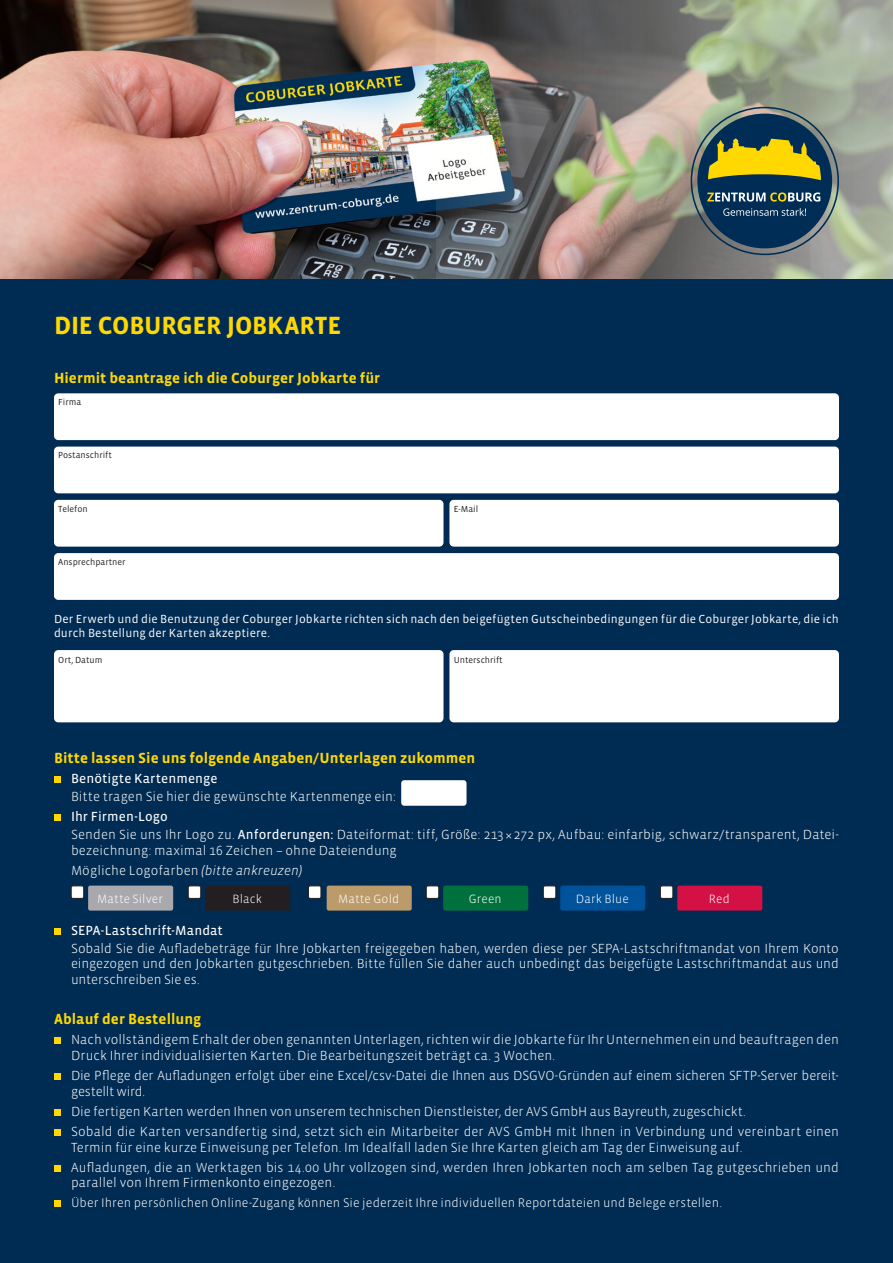
<style>
.page{position:relative;width:893px;height:1263px;background:#fff}
.page>*{position:absolute;margin:0;border:0;box-sizing:border-box;transform-origin:0 0}
.t1{font:700 25.5px "Vista Sans OT";letter-spacing:-.01em;color:#ffd801}
.t2{font:700 15px "Vista Sans OT";letter-spacing:.005em;color:#ffd801}
.t3{font:300 13.5px/15.8px "Vista Sans OT";letter-spacing:.005em;color:#fff}
.t4{font:300 13.5px/15.8px "Vista Sans OT";letter-spacing:-.015em;color:#fff}
.t5{font:13.5px "Vista Sans OT";letter-spacing:.01em;color:#fff}
.t6{font:300 12.75px "Vista Sans OT";letter-spacing:.01em;color:#fff}
.t7{font:300 12.3px "Vista Sans OT";letter-spacing:.01em;color:#fff}
.t8{font:12px/14.4px "Vista Sans OT";letter-spacing:.015em;color:#fff}
.t9{font:9px "Vista Sans OT";color:#231f20}
.s1{font-weight:400}
.s2{font-style:italic}
</style>
<div class="page">
<div style="left:0;top:192px;width:893px;height:1071px;background:#002c53"></div>
<img style="left:0;top:0;width:437px;height:278px">
<img style="left:437px;top:0;width:456px;height:278px">
<svg style="left:691px;top:107px;width:148px;height:148px"></svg>
<div style="left:54px;top:777px;width:7px;height:6px;background:#ffd801"></div>
<div style="left:401px;top:780px;width:66px;height:26px;background:#fff;border-radius:3px"></div>
<div style="left:54px;top:814px;width:7px;height:7px;background:#ffd801"></div>
<div style="left:205px;top:885px;width:85px;height:25px;background:#231f20;border-radius:2px"></div>
<div style="left:188px;top:886px;width:13px;height:12px;background:#fff;border-radius:2px"></div>
<div style="left:188px;top:886px;width:13px;height:12px;border:1px solid #231f20;border-radius:2px"></div>
<div style="left:327px;top:885px;width:85px;height:25px;background:#bb9b6a;border-radius:2px"></div>
<div style="left:308px;top:886px;width:13px;height:12px;background:#fff;border-radius:2px"></div>
<div style="left:308px;top:886px;width:13px;height:12px;border:1px solid #231f20;border-radius:2px"></div>
<div style="left:443px;top:885px;width:85px;height:25px;background:#00713d;border-radius:2px"></div>
<div style="left:426px;top:886px;width:13px;height:12px;background:#fff;border-radius:2px"></div>
<div style="left:426px;top:886px;width:13px;height:12px;border:1px solid #231f20;border-radius:2px"></div>
<div style="left:560px;top:885px;width:85px;height:25px;background:#00529b;border-radius:2px"></div>
<div style="left:543px;top:886px;width:13px;height:12px;background:#fff;border-radius:2px"></div>
<div style="left:543px;top:886px;width:13px;height:12px;border:1px solid #231f20;border-radius:2px"></div>
<div style="left:677px;top:885px;width:85px;height:25px;background:#d31145;border-radius:2px"></div>
<div style="left:660px;top:886px;width:13px;height:12px;background:#fff;border-radius:2px"></div>
<div style="left:660px;top:886px;width:13px;height:12px;border:1px solid #231f20;border-radius:2px"></div>
<div style="left:88px;top:885px;width:85px;height:25px;background:#a9a8ad;border-radius:2px"></div>
<div style="left:71px;top:886px;width:13px;height:12px;background:#fff;border-radius:2px"></div>
<div style="left:71px;top:886px;width:13px;height:12px;border:1px solid #231f20;border-radius:2px"></div>
<div style="left:54px;top:928px;width:7px;height:7px;background:#ffd801"></div>
<div style="left:54px;top:1037px;width:7px;height:7px;background:#ffd801"></div>
<div style="left:54px;top:1073px;width:7px;height:7px;background:#ffd801"></div>
<div style="left:54px;top:1109px;width:7px;height:7px;background:#ffd801"></div>
<div style="left:54px;top:1129px;width:7px;height:7px;background:#ffd801"></div>
<div style="left:54px;top:1165px;width:7px;height:6px;background:#ffd801"></div>
<div style="left:54px;top:1200px;width:7px;height:7px;background:#ffd801"></div>
<div style="left:54px;top:393px;width:785px;height:47px;background:#fff;border-radius:4px"></div>
<div style="left:54px;top:447px;width:785px;height:46px;background:#fff;border-radius:4px"></div>
<div style="left:54px;top:553px;width:785px;height:47px;background:#fff;border-radius:4px"></div>
<div style="left:54px;top:500px;width:389px;height:47px;background:#fff;border-radius:4px"></div>
<div style="left:449px;top:500px;width:390px;height:47px;background:#fff;border-radius:4px"></div>
<div style="left:54px;top:650px;width:389px;height:72px;background:#fff;border-radius:4px"></div>
<div style="left:449px;top:650px;width:390px;height:72px;background:#fff;border-radius:4px"></div>
<p class="t1" style="left:54px;top:312px;width:289px">DIE COBURGER JOBKARTE</p>
<p class="t2" style="left:54px;top:370px;width:328px">Hiermit beantrage ich die Coburger Jobkarte für</p>
<p class="t9" style="left:58px;top:398px;width:25px">Firma</p>
<p class="t9" style="left:58px;top:451px;width:55px">Postanschrift</p>
<p class="t9" style="left:58px;top:504px;width:31px">Telefon</p>
<p class="t9" style="left:454px;top:504px;width:26px">E-Mail</p>
<p class="t9" style="left:58px;top:557px;width:69px">Ansprechpartner</p>
<p class="t8" style="left:54px;top:612px;width:786px">Der Erwerb und die Benutzung der Coburger Jobkarte richten sich nach den beigefügten Gutscheinbedingungen für die Coburger Jobkarte, die ich durch Bestellung der Karten akzeptiere.</p>
<p class="t9" style="left:58px;top:656px;width:46px">Ort, Datum</p>
<p class="t9" style="left:454px;top:656px;width:51px">Unterschrift</p>
<p class="t2" style="left:54px;top:750px;width:423px">Bitte lassen Sie uns folgende Angaben/Unterlagen zukommen</p>
<p class="t5" style="left:71px;top:772px;width:148px">Benötigte Kartenmenge</p>
<p class="t3" style="left:71px;top:789px;width:326px">Bitte tragen Sie hier die gewünschte Kartenmenge ein:</p>
<p class="t5" style="left:71px;top:810px;width:98px">Ihr Firmen-Logo</p>
<p class="t3" style="left:71px;top:827px;width:769px">Senden Sie uns Ihr Logo zu. <span class="s1">Anforderungen:</span> Dateiformat: tiff, Größe: 213× 272 px, Aufbau: einfarbig, schwarz/transparent, Datei&shy;bezeichnung: maximal 16 Zeichen – ohne Dateiendung</p>
<p class="t3" style="left:71px;top:863px;width:233px">Mögliche Logofarben <span class="s2">(bitte ankreuzen)</span></p>
<p class="t7" style="left:97px;top:893px;width:67px">Matte Silver</p>
<p class="t7" style="left:232px;top:893px;width:31px">Black</p>
<p class="t7" style="left:338px;top:893px;width:62px">Matte Gold</p>
<p class="t7" style="left:469px;top:893px;width:34px">Green</p>
<p class="t7" style="left:576px;top:893px;width:54px">Dark Blue</p>
<p class="t7" style="left:709px;top:893px;width:22px">Red</p>
<p class="t5" style="left:71px;top:923px;width:153px">SEPA-Lastschrift-Mandat</p>
<p class="t3" style="left:71px;top:940px;width:769px;text-align:justify">Sobald Sie die Aufladebeträge für Ihre Jobkarten freigegeben haben, werden diese per SEPA-Lastschriftmandat von Ihrem Konto eingezogen und den Jobkarten gutgeschrieben. Bitte füllen Sie daher auch unbedingt das beigefügte Lastschriftmandat aus und unterschreiben Sie es.</p>
<p class="t2" style="left:54px;top:1011px;width:149px">Ablauf der Bestellung</p>
<p class="t3" style="left:71px;top:1032px;width:769px">Nach vollständigem Erhalt der oben genannten Unterlagen, richten wir die Jobkarte für Ihr Unternehmen ein und beauftragen den<br>Druck Ihrer individualisierten Karten. Die Bearbeitungszeit beträgt ca. 3 Wochen.</p>
<p class="t4" style="left:71px;top:1068px;width:768px">Die Pflege der Aufladungen erfolgt über eine Excel/csv-Datei die Ihnen aus DSGVO-Gründen auf einem sicheren SFTP-Server bereit&shy;gestellt wird.</p>
<p class="t3" style="left:71px;top:1103px;width:676px">Die fertigen Karten werden Ihnen von unserem technischen Dienstleister, der AVS GmbH aus Bayreuth, zugeschickt.</p>
<p class="t3" style="left:71px;top:1123px;width:769px">Sobald die Karten versandfertig sind, setzt sich ein Mitarbeiter der AVS GmbH mit Ihnen in Verbindung und vereinbart einen<br>Termin für eine kurze Einweisung per Telefon. Im Idealfall laden Sie Ihre Karten gleich am Tag der Einweisung auf.</p>
<p class="t3" style="left:71px;top:1159px;width:769px">Aufladungen, die an Werktagen bis 14.00 Uhr vollzogen sind, werden Ihren Jobkarten noch am selben Tag gutgeschrieben und parallel von Ihrem Firmenkonto eingezogen.</p>
<p class="t6" style="left:71px;top:1196px;width:652px">Über Ihren persönlichen Online-Zugang können Sie jederzeit Ihre individuellen Reportdateien und Belege erstellen.</p>
</div>
